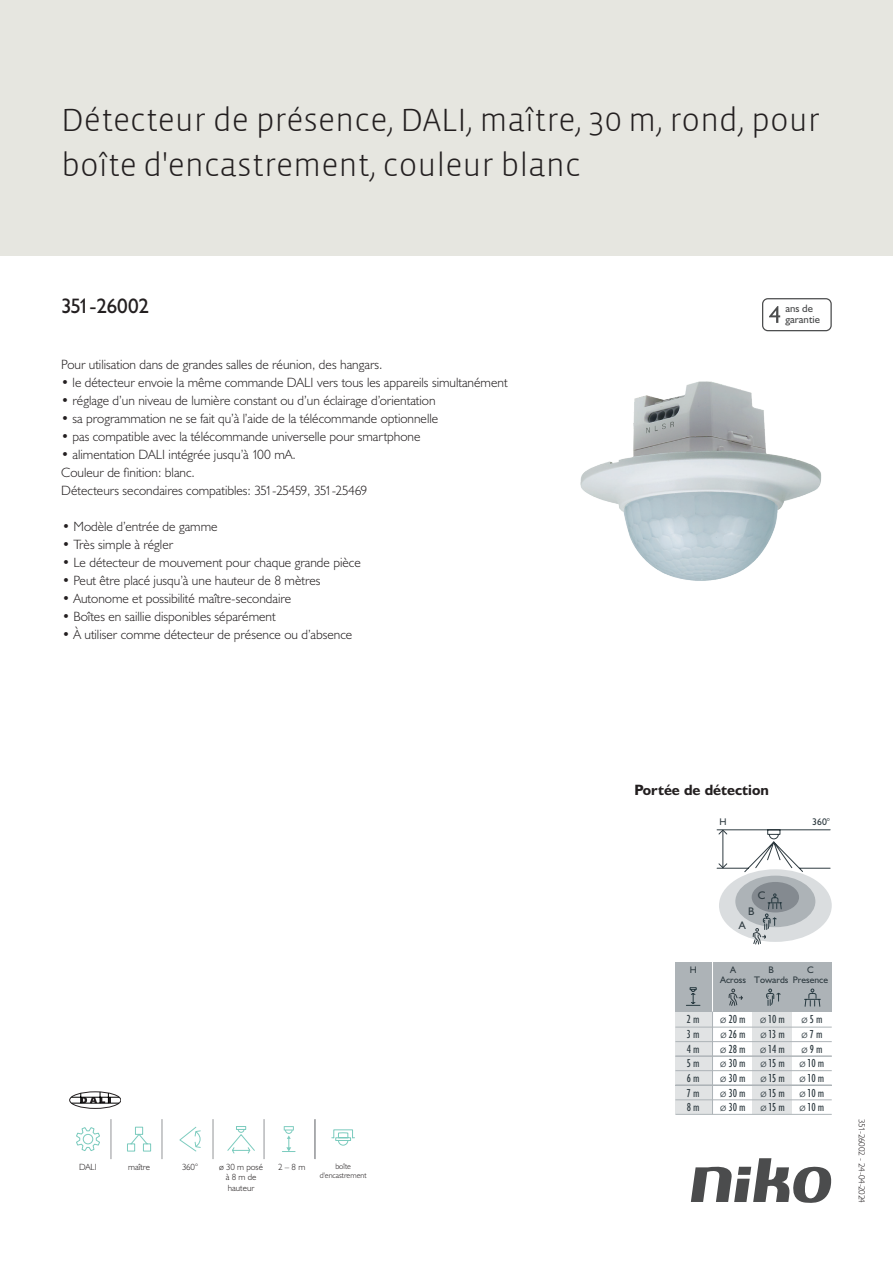
<style>
.page{position:relative;width:893px;height:1263px;background:#fff}
.page>*{position:absolute;margin:0;border:0;box-sizing:border-box;transform-origin:0 0}
.Title_datasheets{font:300 33px/45px "Vista Sans";color:#231f20}
.Article_number{font:21px "Humanist 521 BT";letter-spacing:-.02em;color:#231f20}
.Titles_parts{font:700 15px "Humanist 521 BT";color:#231f20}
.USPs{font:300 13.5px/18px "Humanist 521 BT";color:#231f20}
.USP_bullets{font:300 13.5px "Humanist 521 BT";color:#231f20}
.t1{font:condensed 11.7px/15.6px "Humanist 521 BT";color:#2f3b41}
.t2{font:11.1px "Humanist 521 BT";color:#2f3b41}
.t3{font:10.8px/10.8px "Humanist 521 BT";color:#4b4c4d}
.t4{font:9.75px "Humanist 521 BT";color:#2f3b41}
.t5{font:9.6px/10.2px "Humanist 521 BT";color:#2f3b41}
.icontext{font:300 9px/10.8px "Humanist 521 BT";color:#231f20;text-align:center}
.Revision{font:300 9px "Humanist 521 BT";letter-spacing:-.05em;color:#231f20}
.icontext-2{font:300 8.1px/9.6px "Humanist 521 BT";color:#231f20;text-align:center}
.s1{font-weight:300;font-stretch:normal}
</style>
<div class="page">
<svg style="left:691px;top:1158px;width:141px;height:45px"></svg>
<div style="left:0;top:0;width:893px;height:255px;background:#e6e6e0"></div>
<img style="left:580px;top:381px;width:242px;height:200px">
<svg style="left:76px;top:1127px;width:24px;height:24px"></svg>
<svg style="left:127px;top:1126px;width:25px;height:26px"></svg>
<svg style="left:179px;top:1126px;width:22px;height:26px"></svg>
<svg style="left:227px;top:1126px;width:28px;height:28px"></svg>
<svg style="left:331px;top:1129px;width:24px;height:17px"></svg>
<svg style="left:282px;top:1126px;width:14px;height:26px"></svg>
<hr style="left:314px;top:1119px;width:1px;height:40px;background:#939598">
<hr style="left:111px;top:1119px;width:1px;height:40px;background:#939598">
<hr style="left:162px;top:1119px;width:1px;height:40px;background:#939598">
<hr style="left:213px;top:1119px;width:1px;height:40px;background:#939598">
<hr style="left:264px;top:1119px;width:1px;height:40px;background:#939598">
<hr style="left:315px;top:1119px;width:1px;height:40px;background:#939598">
<div style="left:70px;top:1092px;width:51px;height:16px;border:1px solid #231f20;border-radius:50%"></div>
<hr style="left:71px;top:1103px;width:48px;height:1px;background:#000">
<svg style="left:81px;top:1092px;width:30px;height:11px"></svg>
<hr style="left:71px;top:1097px;width:48px;height:1px;background:#000">
<svg style="left:762px;top:298px;width:70px;height:33px"></svg>
<svg style="left:716px;top:829px;width:115px;height:43px"></svg>
<div style="left:719px;top:869px;width:113px;height:73px;background:#dadddf;border-radius:50%"></div>
<div style="left:735px;top:876px;width:80px;height:51px;background:#adb3b7;border-radius:50%"></div>
<div style="left:752px;top:882px;width:47px;height:30px;background:#848a90;border-radius:50%"></div>
<svg style="left:752px;top:893px;width:30px;height:51px"></svg>
<div style="left:675px;top:1011px;width:37px;height:103px;background:#e1e3e4"></div>
<div style="left:753px;top:1011px;width:39px;height:103px;background:#e1e3e4"></div>
<hr style="left:675px;top:1011px;width:157px;height:1px;background:#adb3b7">
<hr style="left:675px;top:1027px;width:157px;height:1px;background:#adb3b7">
<hr style="left:675px;top:1041px;width:157px;height:1px;background:#adb3b7">
<div style="left:675px;top:962px;width:157px;height:49px;background:#adb3b7"></div>
<svg style="left:766px;top:988px;width:15px;height:18px"></svg>
<svg style="left:686px;top:987px;width:15px;height:19px"></svg>
<hr style="left:712px;top:1009px;width:1px;height:105px;background:#adb3b7">
<svg style="left:804px;top:988px;width:17px;height:19px"></svg>
<hr style="left:712px;top:962px;width:1px;height:49px;background:#fff">
<hr style="left:675px;top:1056px;width:157px;height:1px;background:#adb3b7">
<hr style="left:675px;top:1070px;width:157px;height:1px;background:#adb3b7">
<svg style="left:728px;top:988px;width:15px;height:18px"></svg>
<hr style="left:675px;top:1085px;width:157px;height:1px;background:#adb3b7">
<hr style="left:675px;top:1099px;width:157px;height:1px;background:#adb3b7">
<hr style="left:675px;top:1114px;width:157px;height:1px;background:#adb3b7">
<p class="Title_datasheets" style="left:61px;top:98px;width:760px">Détecteur de présence, DALI, maître, 30 m, rond, pour boîte d'encastrement, couleur blanc</p>
<p class="Article_number" style="left:61px;top:293px;width:89px">351-26002</p>
<p class="t3" style="left:785px;top:303px;width:36px">ans de garantie</p>
<p class="USPs" style="left:61px;top:355px;width:323px">Pour utilisation dans de grandes salles de réunion, des hangars.</p>
<p class="USPs" style="left:61px;top:373px;width:448px">• le détecteur envoie la même commande DALI vers tous les appareils simultanément</p>
<p class="USPs" style="left:61px;top:391px;width:376px">• réglage d’un niveau de lumière constant ou d’un éclairage d’orientation</p>
<p class="USPs" style="left:61px;top:409px;width:379px">• sa programmation ne se fait qu’à l’aide de la télécommande optionnelle</p>
<p class="USPs" style="left:61px;top:427px;width:361px">• pas compatible avec la télécommande universelle pour smartphone</p>
<p class="USPs" style="left:61px;top:445px;width:307px">• alimentation DALI intégrée jusqu’à 100 mA.<br>Couleur de finition: blanc.<br>Détecteurs secondaires compatibles: 351-25459, 351-25469</p>
<p class="USP_bullets" style="left:62px;top:518px;width:157px">• Modèle d’entrée de gamme</p>
<p class="USP_bullets" style="left:62px;top:536px;width:113px">• Très simple à régler</p>
<p class="USP_bullets" style="left:62px;top:554px;width:300px">• Le détecteur de mouvement pour chaque grande pièce</p>
<p class="USP_bullets" style="left:62px;top:572px;width:260px">• Peut être placé jusqu’à une hauteur de 8 mètres</p>
<p class="USP_bullets" style="left:62px;top:590px;width:231px">• Autonome et possibilité maître-secondaire</p>
<p class="USP_bullets" style="left:62px;top:608px;width:215px">• Boîtes en saillie disponibles séparément</p>
<p class="USP_bullets" style="left:62px;top:626px;width:292px">• À utiliser comme détecteur de présence ou d’absence</p>
<p class="icontext" style="left:79px;top:1161px;width:19px">DALI</p>
<p class="icontext" style="left:128px;top:1161px;width:23px">maître</p>
<p class="icontext" style="left:182px;top:1161px;width:17px">360°</p>
<p class="icontext" style="left:219px;top:1161px;width:45px">ø 30 m posé à 8 m de hauteur</p>
<p class="icontext-2" style="left:320px;top:1161px;width:48px">boîte d'encastrement</p>
<p class="icontext" style="left:278px;top:1161px;width:29px">2 – 8 m</p>
<p class="Titles_parts" style="left:634px;top:781px;width:136px">Portée de détection</p>
<p class="t4" style="left:719px;top:816px;width:9px">H</p>
<p class="t2" style="left:758px;top:888px;width:9px">C</p>
<p class="t2" style="left:748px;top:904px;width:8px">B</p>
<p class="t2" style="left:739px;top:918px;width:8px">A</p>
<p class="t4" style="left:812px;top:816px;width:19px">360°</p>
<p class="t5" style="left:690px;top:965px;width:8px">H</p>
<p class="t5" style="left:807px;top:965px;width:8px">C</p>
<p class="t5" style="left:720px;top:965px;width:27px;text-align:center">A<br>Across</p>
<p class="t5" style="left:754px;top:965px;width:75px;text-indent:14px">B<br>Towards Presence</p>
<p class="t1" style="left:687px;top:1011px;width:14px">2 m<br>3 m</p>
<p class="t1" style="left:720px;top:1011px;width:66px"><span class="s1">ø</span> 20 m <span class="s1">ø</span> 10 m</p>
<p class="t1" style="left:801px;top:1011px;width:23px"><span class="s1">ø</span> 5 m</p>
<p class="t1" style="left:720px;top:1027px;width:27px"><span class="s1">ø</span> 26 m</p>
<p class="t1" style="left:760px;top:1027px;width:26px"><span class="s1">ø</span> 13 m</p>
<p class="t1" style="left:801px;top:1027px;width:22px"><span class="s1">ø</span> 7 m</p>
<p class="t1" style="left:687px;top:1041px;width:14px">4 m</p>
<p class="t1" style="left:720px;top:1041px;width:66px"><span class="s1">ø</span> 28 m <span class="s1">ø</span> 14 m</p>
<p class="t1" style="left:801px;top:1041px;width:23px"><span class="s1">ø</span> 9 m</p>
<p class="t1" style="left:687px;top:1056px;width:14px">5 m</p>
<p class="t1" style="left:720px;top:1056px;width:27px"><span class="s1">ø</span> 30 m</p>
<p class="t1" style="left:760px;top:1056px;width:26px"><span class="s1">ø</span> 15 m</p>
<p class="t1" style="left:800px;top:1056px;width:26px"><span class="s1">ø</span> 10 m</p>
<p class="t1" style="left:687px;top:1070px;width:14px">6 m</p>
<p class="t1" style="left:720px;top:1070px;width:27px"><span class="s1">ø</span> 30 m</p>
<p class="t1" style="left:760px;top:1070px;width:26px"><span class="s1">ø</span> 15 m</p>
<p class="t1" style="left:800px;top:1070px;width:26px"><span class="s1">ø</span> 10 m</p>
<p class="t1" style="left:687px;top:1085px;width:14px">7 m</p>
<p class="t1" style="left:720px;top:1085px;width:27px"><span class="s1">ø</span> 30 m</p>
<p class="t1" style="left:760px;top:1085px;width:26px"><span class="s1">ø</span> 15 m</p>
<p class="t1" style="left:800px;top:1085px;width:26px"><span class="s1">ø</span> 10 m</p>
<p class="t1" style="left:687px;top:1099px;width:14px">8 m</p>
<p class="t1" style="left:720px;top:1099px;width:27px"><span class="s1">ø</span> 30 m</p>
<p class="t1" style="left:760px;top:1099px;width:66px"><span class="s1">ø</span> 15 m <span class="s1">ø</span> 10 m</p>
<p class="Revision" style="left:868px;top:1119px;width:85px;rotate:90deg">351-26002 - 24-04-2024</p>
</div>
